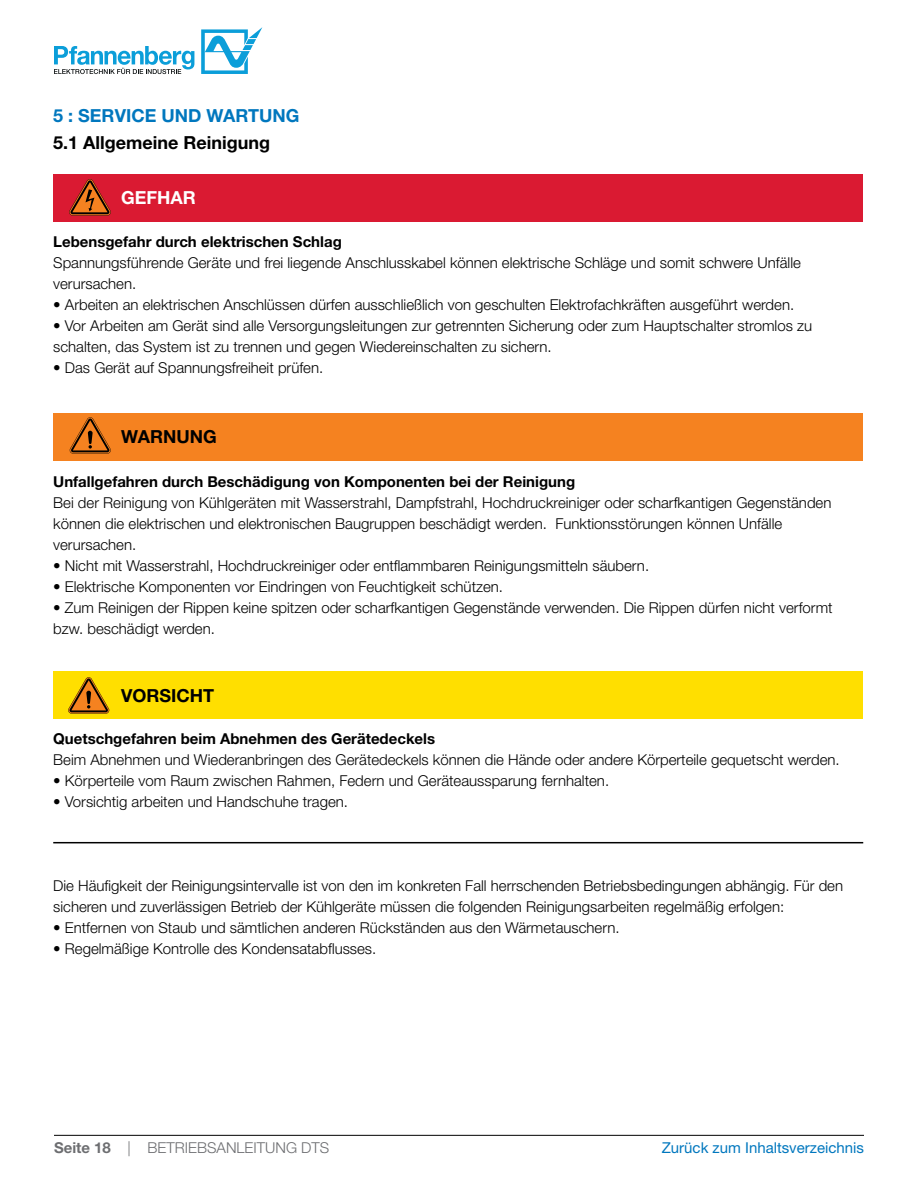
<style>
.page{position:relative;width:918px;height:1188px;background:#fff}
.page>*{position:absolute;margin:0;border:0;box-sizing:border-box;transform-origin:0 0}
.t1{font:700 18px "Helvetica Neue LT Std";color:#000}
.t2{font:700 18px "Helvetica Neue LT Std";color:#0077be}
.t3{font:700 18px "Helvetica Neue LT Std";color:#fff}
.t4{font:300 15px/21px "Helvetica Neue LT Std";color:#000}
.t5{font:700 15px "Helvetica Neue LT Std";color:#000}
.t6{font:300 15px "Helvetica Neue LT Std";color:#6d6e71}
.t7{font:15px "Helvetica Neue LT Std";color:#0077be}
.s1{font-weight:700}
</style>
<div class="page">
<hr style="left:54px;top:1135px;width:810px;height:1px;background:#000">
<svg style="left:201px;top:27px;width:61px;height:47px"></svg>
<svg style="left:54px;top:46px;width:140px;height:28px"></svg>
<div style="left:53px;top:413px;width:810px;height:47px;background:#f58220"></div>
<svg style="left:70px;top:417px;width:41px;height:37px"></svg>
<div style="left:53px;top:672px;width:810px;height:47px;background:#ffdf00"></div>
<svg style="left:68px;top:677px;width:41px;height:37px"></svg>
<div style="left:53px;top:175px;width:810px;height:47px;background:#da1a32"></div>
<svg style="left:69px;top:179px;width:42px;height:37px"></svg>
<hr style="left:53px;top:842px;width:810px;height:1px;background:#000">
<p class="t2" style="left:53px;top:105px;width:248px">5 : SERVICE UND WARTUNG</p>
<p class="t1" style="left:53px;top:132px;width:218px">5.1 Allgemeine Reinigung</p>
<p class="t3" style="left:121px;top:186px;width:76px">GEFHAR</p>
<p class="t5" style="left:53px;top:233px;width:290px">Lebensgefahr durch elektrischen Schlag</p>
<p class="t4" style="left:53px;top:252px;width:749px">Spannungsführende Geräte und frei liegende Anschlusskabel können elektrische Schläge und somit schwere Unfälle verursachen.</p>
<p class="t4" style="left:53px;top:294px;width:742px">• Arbeiten an elektrischen Anschlüssen dürfen ausschließlich von geschulten Elektrofachkräften ausgeführt werden.</p>
<p class="t4" style="left:53px;top:315px;width:760px">• Vor Arbeiten am Gerät sind alle Versorgungsleitungen zur getrennten Sicherung oder zum Hauptschalter stromlos zu schalten, das System ist zu trennen und gegen Wiedereinschalten zu sichern.</p>
<p class="t4" style="left:53px;top:357px;width:272px">• Das Gerät auf Spannungsfreiheit prüfen.</p>
<p class="t1" style="left:121px;top:426px;width:97px">WARNUNG</p>
<p class="t5" style="left:53px;top:472px;width:523px">Unfallgefahren durch Beschädigung von Komponenten bei der Reinigung</p>
<p class="t4" style="left:53px;top:492px;width:780px">Bei der Reinigung von Kühlgeräten mit Wasserstrahl, Dampfstrahl, Hochdruckreiniger oder scharfkantigen Gegenständen können die elektrischen und elektronischen Baugruppen beschädigt werden. Funktionsstörungen können Unfälle verursachen.</p>
<p class="t4" style="left:53px;top:555px;width:597px">• Nicht mit Wasserstrahl, Hochdruckreiniger oder entflammbaren Reinigungsmitteln säubern.</p>
<p class="t4" style="left:53px;top:576px;width:451px">• Elektrische Komponenten vor Eindringen von Feuchtigkeit schützen.</p>
<p class="t4" style="left:53px;top:597px;width:781px">• Zum Reinigen der Rippen keine spitzen oder scharfkantigen Gegenstände verwenden. Die Rippen dürfen nicht verformt bzw. beschädigt werden.</p>
<p class="t1" style="left:121px;top:684px;width:95px">VORSICHT</p>
<p class="t5" style="left:53px;top:730px;width:383px">Quetschgefahren beim Abnehmen des Gerätedeckels</p>
<p class="t4" style="left:53px;top:749px;width:788px">Beim Abnehmen und Wiederanbringen des Gerätedeckels können die Hände oder andere Körperteile gequetscht werden.</p>
<p class="t4" style="left:53px;top:770px;width:557px">• Körperteile vom Raum zwischen Rahmen, Federn und Geräteaussparung fernhalten.</p>
<p class="t4" style="left:53px;top:791px;width:296px">• Vorsichtig arbeiten und Handschuhe tragen.</p>
<p class="t4" style="left:53px;top:875px;width:791px">Die Häufigkeit der Reinigungsintervalle ist von den im konkreten Fall herrschenden Betriebsbedingungen abhängig. Für den sicheren und zuverlässigen Betrieb der Kühlgeräte müssen die folgenden Reinigungsarbeiten regelmäßig erfolgen:</p>
<p class="t4" style="left:53px;top:917px;width:568px">• Entfernen von Staub und sämtlichen anderen Rückständen aus den Wärmetauschern.</p>
<p class="t4" style="left:53px;top:938px;width:325px">• Regelmäßige Kontrolle des Kondensatabflusses.</p>
<p class="t6" style="left:54px;top:1139px;width:277px"><span class="s1">Seite 18</span> | BETRIEBSANLEITUNG DTS</p>
<p class="t7" style="left:662px;top:1139px;width:204px">Zurück zum Inhaltsverzeichnis</p>
</div>
